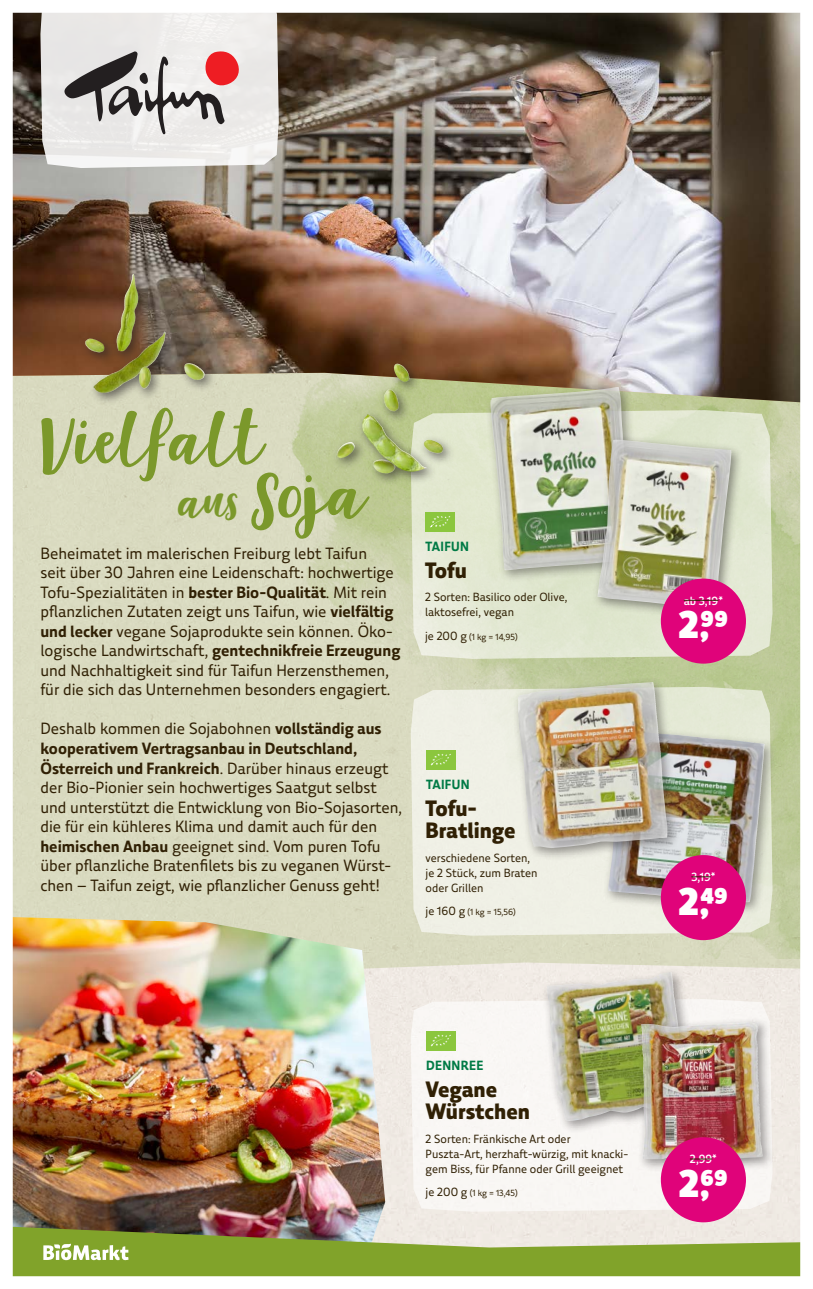
<style>
.page{position:relative;width:813px;height:1289px;background:#fff}
.page>*{position:absolute;margin:0;border:0;box-sizing:border-box;transform-origin:0 0}
.t1{font:57.75px/54.4px "Jonitha Script";color:#7b982b}
.t2{font:900 39px "Bio Markt Price";color:#fff}
.t3{font:800 22.5px/22.5px "Bio Markt";color:#302004}
.t4{font:16.5px/19.5px "Bio Markt";color:#302004}
.t5{font:700 13.5px "Bio Markt";letter-spacing:.03em;color:#007a45}
.t6{font:12px/15px "Bio Markt";color:#302004}
.t7{font:500 12px "Bio Markt";color:#fff}
.t8{font:9px "Bio Markt";color:#302004}
.s1{font-size:39.6px}
.s2{font-weight:700}
.s3{font-size:12px}
</style>
<div class="page">
<img style="left:12px;top:12px;width:789px;height:1265px">
<h1 class="t1" style="left:179px;top:418px;width:189px;text-indent:-139px">Vielfalt<br><span class="s1">aus</span> Soja</h1>
<p class="t4" style="left:40px;top:543px;width:361px">Beheimatet im malerischen Freiburg lebt Taifun<br>seit über 30 Jahren eine Leidenschaft: hochwertige Tofu-Spezialitäten in <span class="s2">bester Bio-Qualität</span>. Mit rein pflanzlichen Zutaten zeigt uns Taifun, wie <span class="s2">vielfältig und lecker</span> vegane Sojaprodukte sein können. Öko&shy;logische Landwirtschaft, <span class="s2">gentechnikfreie Erzeugung </span>und Nachhaltigkeit sind für Taifun Herzensthemen, für die sich das Unternehmen besonders engagiert.</p>
<p class="t4" style="left:40px;top:719px;width:363px">Deshalb kommen die Sojabohnen <span class="s2">vollständig aus kooperativem Vertragsanbau in Deutschland, Österreich und Frankreich</span>. Darüber hinaus erzeugt der Bio-Pionier sein hochwertiges Saatgut selbst und unterstützt die Entwicklung von Bio-Sojasorten, die für ein kühleres Klima und damit auch für den <span class="s2">heimischen Anbau</span> geeignet sind. Vom puren Tofu über pflanzliche Bratenfilets bis zu veganen Würst&shy;chen – Taifun zeigt, wie pflanzlicher Genuss geht!</p>
<p class="t5" style="left:425px;top:538px;width:45px">TAIFUN</p>
<h3 class="t3" style="left:425px;top:558px;width:43px">Tofu</h3>
<p class="t6" style="left:425px;top:589px;width:144px">2 Sorten: Basilico oder Olive, laktosefrei, vegan</p>
<p class="t8" style="left:425px;top:631px;width:94px"><span class="s3">je 200 g</span> (1 kg = 14,95)</p>
<p class="t5" style="left:426px;top:776px;width:45px">TAIFUN</p>
<h3 class="t3" style="left:425px;top:796px;width:91px">Tofu-<br>Bratlinge</h3>
<p class="t6" style="left:425px;top:850px;width:113px">verschiedene Sorten, je 2 Stück, zum Braten oder Grillen</p>
<p class="t8" style="left:425px;top:906px;width:92px"><span class="s3">je 160 g</span> (1 kg = 15,56)</p>
<p class="t7" style="left:683px;top:593px;width:41px">ab 3,19*</p>
<h2 class="t2" style="left:678px;top:601px;width:51px">2 ,99</h2>
<p class="t7" style="left:691px;top:869px;width:26px">3,19*</p>
<h2 class="t2" style="left:678px;top:877px;width:50px">2 ,49</h2>
<p class="t5" style="left:426px;top:1056px;width:59px">DENNREE</p>
<h3 class="t3" style="left:425px;top:1077px;width:106px">Vegane<br>Würstchen</h3>
<p class="t6" style="left:425px;top:1130px;width:204px">2 Sorten: Fränkische Art oder<br>Puszta-Art, herzhaft-würzig, mit knacki&shy;gem Biss, für Pfanne oder Grill geeignet</p>
<p class="t8" style="left:425px;top:1187px;width:94px"><span class="s3">je 200 g</span> (1 kg = 13,45)</p>
<p class="t7" style="left:689px;top:1151px;width:28px">2,99*</p>
<h2 class="t2" style="left:678px;top:1159px;width:50px">2 ,69</h2>
</div>
